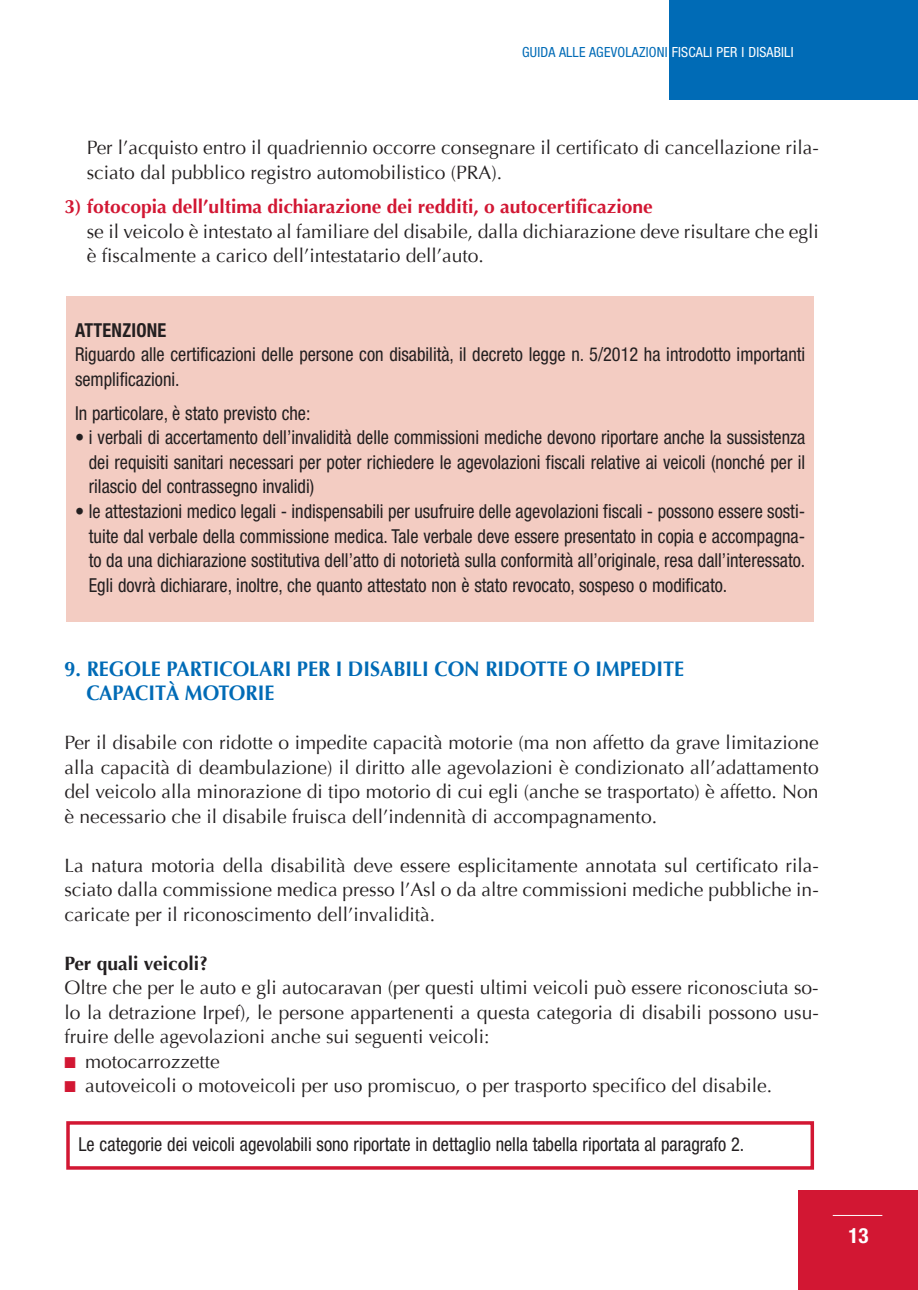
<style>
.page{position:relative;width:918px;height:1290px;background:#fff}
.page>*{position:absolute;margin:0;border:0;box-sizing:border-box;transform-origin:0 0}
.t1{font:700 21px/24.5px "Optima";color:#006bb6;scale:.95 1}
.t2{font:700 condensed 21px "Helvetica Neue";color:#fff}
.t3{font:19.25px/24.5px "Optima";color:#231f20;text-align:justify}
.t4{font:condensed 19.25px/24.5px "Helvetica Neue";color:#231f20;text-align:justify;scale:.95 1}
.t5{font:700 19.25px "Optima";color:#d21733}
.t6{font:700 19.25px "Optima";color:#231f20}
.t7{font:700 condensed 19.25px "Helvetica Neue";letter-spacing:.015em;color:#231f20;scale:.95 1}
.t8{font:condensed 14px "Helvetica Neue";letter-spacing:.015em;color:#006bb6}
.s1{color:#fff}
.s2{color:#d21733}
</style>
<div class="page">
<div style="left:66px;top:296px;width:748px;height:326px;background:#f3ccc2"></div>
<div style="left:66px;top:1121px;width:748px;height:48px;border:4px solid #d21733"></div>
<div style="left:799px;top:1190px;width:119px;height:100px;background:#d21733"></div>
<div style="left:670px;top:0;width:248px;height:99px;background:#006bb6"></div>
<hr style="left:832px;top:1215px;width:50px;height:1px;background:#fff">
<p class="t8" style="left:522px;top:47px;width:273px">GUIDA ALLE AGEVOLAZIONI <span class="s1">FISCALI PER I DISABILI</span></p>
<p class="t3" style="left:87px;top:136px;width:733px">Per l’acquisto entro il quadriennio occorre consegnare il certificato di cancellazione rila&shy;sciato dal pubblico registro automobilistico (PRA).</p>
<p class="t5" style="left:64px;top:195px;width:590px">3) fotocopia dell’ultima dichiarazione dei redditi, o autocertificazione</p>
<p class="t3" style="left:87px;top:219px;width:733px">se il veicolo è intestato al familiare del disabile, dalla dichiarazione deve risultare che egli è fiscalmente a carico dell’intestatario dell’auto.</p>
<p class="t7" style="left:75px;top:323px;width:98px">ATTENZIONE</p>
<p class="t4" style="left:75px;top:344px;width:770px">Riguardo alle certificazioni delle persone con disabilità, il decreto legge n. 5/2012 ha introdotto importanti semplificazioni.</p>
<p class="t4" style="left:75px;top:402px;width:249px">In particolare, è stato previsto che:</p>
<p class="t4" style="left:89px;top:427px;width:756px;text-indent:-14px">• i verbali di accertamento dell’invalidità delle commissioni mediche devono riportare anche la sussistenza dei requisiti sanitari necessari per poter richiedere le agevolazioni fiscali relative ai veicoli (nonché per il rilascio del contrassegno invalidi)</p>
<p class="t4" style="left:89px;top:500px;width:756px;text-indent:-14px">• le attestazioni medico legali - indispensabili per usufruire delle agevolazioni fiscali - possono essere sosti&shy;tuite dal verbale della commissione medica. Tale verbale deve essere presentato in copia e accompagna&shy;to da una dichiarazione sostitutiva dell’atto di notorietà sulla conformità all’originale, resa dall’interessato.<br>Egli dovrà dichiarare, inoltre, che quanto attestato non è stato revocato, sospeso o modificato.</p>
<p class="t1" style="left:87px;top:656px;width:630px;text-indent:-22px">9. REGOLE PARTICOLARI PER I DISABILI CON RIDOTTE O IMPEDITE<br>CAPACITÀ MOTORIE</p>
<p class="t3" style="left:64px;top:730px;width:756px">Per il disabile con ridotte o impedite capacità motorie (ma non affetto da grave limitazione alla capacità di deambulazione) il diritto alle agevolazioni è condizionato all’adattamento del veicolo alla minorazione di tipo motorio di cui egli (anche se trasportato) è affetto. Non è necessario che il disabile fruisca dell’indennità di accompagnamento.</p>
<p class="t3" style="left:64px;top:853px;width:756px">La natura motoria della disabilità deve essere esplicitamente annotata sul certificato rila&shy;sciato dalla commissione medica presso l’Asl o da altre commissioni mediche pubbliche in&shy;caricate per il riconoscimento dell’invalidità.</p>
<p class="t6" style="left:64px;top:952px;width:145px">Per quali veicoli?</p>
<p class="t3" style="left:64px;top:975px;width:756px">Oltre che per le auto e gli autocaravan (per questi ultimi veicoli può essere riconosciuta so&shy;lo la detrazione Irpef), le persone appartenenti a questa categoria di disabili possono usu&shy;fruire delle agevolazioni anche sui seguenti veicoli:</p>
<p class="t3" style="left:64px;top:1049px;width:157px"><span class="s2">■</span> motocarrozzette</p>
<p class="t3" style="left:64px;top:1073px;width:709px"><span class="s2">■</span> autoveicoli o motoveicoli per uso promiscuo, o per trasporto specifico del disabile.</p>
<p class="t4" style="left:78px;top:1133px;width:702px">Le categorie dei veicoli agevolabili sono riportate in dettaglio nella tabella riportata al paragrafo 2.</p>
<p class="t2" style="left:848px;top:1227px;width:22px">13</p>
</div>
